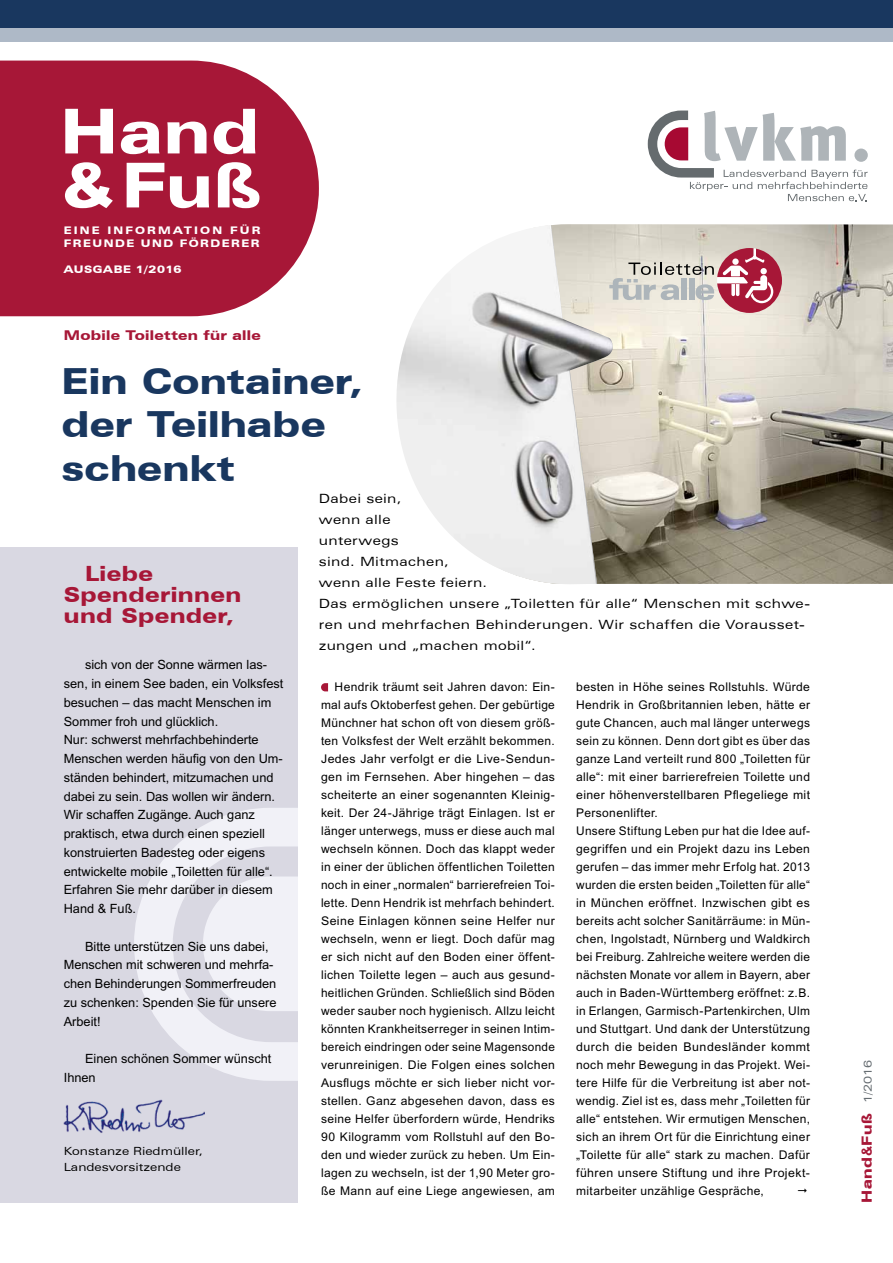
<style>
.page{position:relative;width:893px;height:1263px;background:#fff}
.page>*{position:absolute;margin:0;border:0;box-sizing:border-box;transform-origin:0 0}
.t1{font:900 expanded 61.95px/54px "Zurich BT";color:#fff}
.t2{font:900 expanded 36px/43.2px "Zurich BT";letter-spacing:.005em;color:#19375f}
.t3{font:900 expanded 21px/21px "Zurich BT";letter-spacing:.02em;color:#a71737}
.t4{font:900 expanded 14.1px "Zurich BT";color:#a71737}
.t5{font:900 expanded 13.5px "Zurich BT";letter-spacing:.025em;color:#a71737}
.t6{font:12.75px/18.8px "Arial MT Std";color:#000}
.t7{font:expanded 12.75px/21px "Zurich BT";letter-spacing:.03em;color:#000}
.t8{font:12px/18px "Arial MT Std";letter-spacing:.03em;color:#000;text-align:justify}
.t9{font:expanded 11.25px/16.5px "Zurich BT";color:#000}
.t10{font:900 expanded 10.5px/12.8px "Zurich BT";letter-spacing:.145em;color:#fff}
.t11{font:900 expanded 10.5px "Zurich BT";letter-spacing:.055em;color:#fff}
.s1{font-family:"Arial MT Std";font-stretch:normal}
.s2{font-family:"Arial MT Std";font-weight:700;font-stretch:normal}
.s3{font-weight:400;font-size:11.1px;color:#666d72}
</style>
<div class="page">
<div style="left:0;top:28px;width:893px;height:13px;background:#aeb9c7"></div>
<div style="left:0;top:0;width:893px;height:28px;background:#19375f"></div>
<svg style="left:648px;top:111px;width:220px;height:90px"></svg>
<svg style="left:0;top:61px;width:319px;height:255px;background:#ae2a47"></svg>
<div style="left:0;top:547px;width:298px;height:655px;background:#d9d8e2"></div>
<svg style="left:134px;top:808px;width:164px;height:273px"></svg>
<img style="left:64px;top:1099px;width:140px;height:34px">
<svg style="left:321px;top:683px;width:7px;height:8px"></svg>
<img style="left:555px;top:224px;width:338px;height:360px">
<svg style="left:613px;top:225px;width:4px;height:359px"></svg>
<img style="left:396px;top:225px;width:217px;height:359px">
<svg style="left:609px;top:248px;width:173px;height:65px;background:#cfaeae"></svg>
<h1 class="t1" style="left:60px;top:104px;width:201px">Hand <span class="s1">&amp;</span>Fuß</h1>
<p class="t10" style="left:64px;top:224px;width:198px">Eine I nf ormation f ür<br>Freunde und Förde re r</p>
<p class="t11" style="left:64px;top:263px;width:119px">Ausgabe 1/2016</p>
<p class="t5" style="left:64px;top:328px;width:199px">Mobile Toiletten für alle</p>
<h2 class="t2" style="left:62px;top:360px;width:303px">Ein Container, der Teilhabe schenkt</h2>
<h3 class="t3" style="left:64px;top:563px;width:179px;text-indent:21px">Liebe<br>Spenderinnen und Spender,</h3>
<p class="t6" style="left:64px;top:655px;width:221px;text-indent:21px">sich von der Sonne wärmen las&shy;sen, in einem See baden, ein Volksfest besuchen – das macht Menschen im Sommer froh und glücklich.<br>Nur: schwerst mehrfachbehinderte Menschen werden häufig von den Um&shy;ständen behindert, mitzumachen und dabei zu sein. Das wollen wir ändern.<br>Wir schaffen Zugänge. Auch ganz praktisch, etwa durch einen speziell konstruierten Badesteg oder eigens entwickelte mobile „Toiletten für alle“.<br>Erfahren Sie mehr darüber in diesem Hand &amp; Fuß.</p>
<p class="t6" style="left:64px;top:937px;width:214px;text-indent:21px">Bitte unterstützen Sie uns dabei,<br>Menschen mit schweren und mehrfa&shy;chen Behinderungen Sommerfreuden zu schenken: Spenden Sie für unsere<br>Arbeit!</p>
<p class="t6" style="left:64px;top:1049px;width:209px;text-indent:21px">Einen schönen Sommer wünscht<br>Ihnen</p>
<p class="t9" style="left:64px;top:1142px;width:141px">Konstanze Riedmüller,<br>Landesvorsitzende</p>
<p class="t7" style="left:319px;top:488px;width:493px">Dabei sein,<br>wenn alle<br>unterwegs<br>sind. Mitmachen,<br>wenn alle Feste feiern.<br>Das ermöglichen unsere „Toiletten für alle“ Menschen mit schwe&shy;ren und mehrfachen Behinderungen. Wir schaffen die Vorausset&shy;zungen und „machen mobil“.</p>
<p class="t8" style="left:321px;top:678px;width:235px;text-indent:14px">Hendrik träumt seit Jahren davon: Ein&shy;mal aufs Oktoberfest gehen. Der gebürtige Münchner hat schon oft von diesem größ&shy;ten Volksfest der Welt erzählt bekommen.<br>Jedes Jahr verfolgt er die Live-Sendun&shy;gen im Fernsehen. Aber hingehen – das scheiterte an einer sogenannten Kleinig&shy;keit. Der 24-Jährige trägt Einlagen. Ist er länger unterwegs, muss er diese auch mal wechseln können. Doch das klappt weder in einer der üblichen öffentlichen Toiletten noch in einer „normalen“ barrierefreien Toi&shy;lette. Denn Hendrik ist mehrfach behindert.<br>Seine Einlagen können seine Helfer nur wechseln, wenn er liegt. Doch dafür mag er sich nicht auf den Boden einer öffent&shy;lichen Toilette legen – auch aus gesund&shy;heitlichen Gründen. Schließlich sind Böden weder sauber noch hygienisch. Allzu leicht könnten Krankheitserreger in seinen Intim&shy;bereich eindringen oder seine Magensonde verunreinigen. Die Folgen eines solchen Ausflugs möchte er sich lieber nicht vor&shy;stellen. Ganz abgesehen davon, dass es seine Helfer überfordern würde, Hendriks 90 Kilogramm vom Rollstuhl auf den Bo&shy;den und wieder zurück zu heben. Um Ein&shy;lagen zu wechseln, ist der 1,90 Meter gro&shy;ße Mann auf eine Liege angewiesen, am</p>
<p class="t8" style="left:576px;top:678px;width:235px;text-align:left">besten in Höhe seines Rollstuhls. Würde Hendrik in Großbritannien leben, hätte er gute Chancen, auch mal länger unterwegs sein zu können. Denn dort gibt es über das ganze Land verteilt rund 800 „Toiletten für alle“: mit einer barrierefreien Toilette und einer höhenverstellbaren Pflegeliege mit Personenlifter.<br>Unsere Stiftung Leben pur hat die Idee auf&shy;gegriffen und ein Projekt dazu ins Leben gerufen – das immer mehr Erfolg hat. 2013 wurden die ersten beiden „Toiletten für alle“ in München eröffnet. Inzwischen gibt es bereits acht solcher Sanitärräume: in Mün&shy;chen, Ingolstadt, Nürnberg und Waldkirch bei Freiburg. Zahlreiche weitere werden die nächsten Monate vor allem in Bayern, aber auch in Baden-Württemberg eröffnet: z.B. in Erlangen, Garmisch-Partenkirchen, Ulm und Stuttgart. Und dank der Unterstützung durch die beiden Bundesländer kommt noch mehr Bewegung in das Projekt. Wei&shy;tere Hilfe für die Verbreitung ist aber not&shy;wendig. Ziel ist es, dass mehr „Toiletten für alle“ entstehen. Wir ermutigen Menschen, sich an ihrem Ort für die Einrichtung einer „Toilette für alle“ stark zu machen. Dafür führen unsere Stiftung und ihre Projekt&shy;mitarbeiter unzählige Gespräche,</p>
<p class="t4" style="left:858px;top:1202px;width:145px;rotate:-90deg">Hand<span class="s2">&amp;</span>Fuß <span class="s3">1/2016</span></p>
</div>
